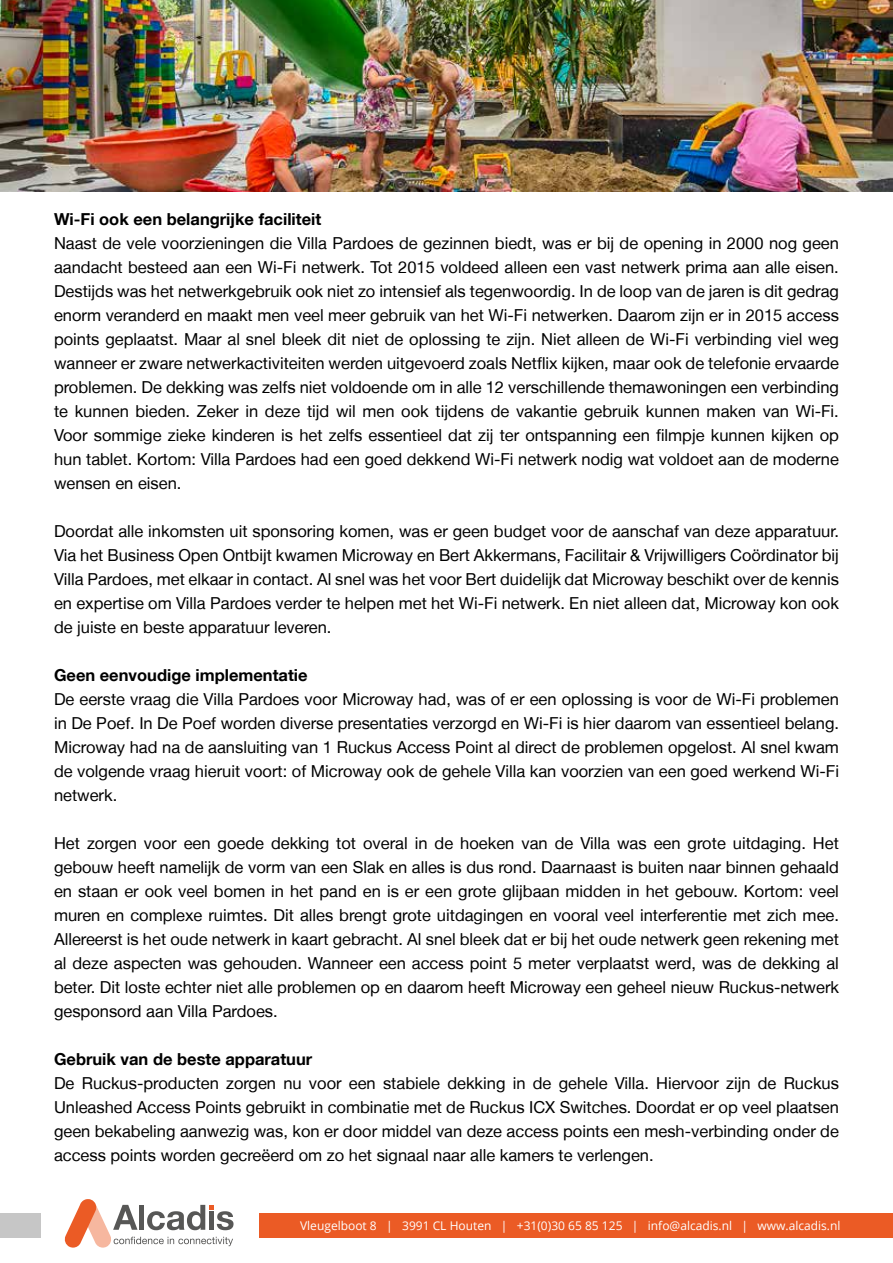
<style>
.page{position:relative;width:893px;height:1263px;background:#fff}
.page>*{position:absolute;margin:0;border:0;box-sizing:border-box;transform-origin:0 0}
.t1{font:16.5px/24px "Helvetica Neue LT";color:#000;text-align:justify}
.t2{font:700 16.5px "Helvetica Neue LT";color:#000}
.t3{font:12px "Open Sans";color:#fff}
</style>
<div class="page">
<div style="left:259px;top:1214px;width:634px;height:24px;background:#eb5b25"></div>
<svg style="left:64px;top:1199px;width:170px;height:48px"></svg>
<div style="left:0;top:1214px;width:40px;height:24px;background:#c6c6c6"></div>
<img style="left:0;top:0;width:893px;height:191px">
<p class="t2" style="left:54px;top:209px;width:269px">Wi-Fi ook een belangrijke faciliteit</p>
<p class="t1" style="left:54px;top:231px;width:786px">Naast de vele voorzieningen die Villa Pardoes de gezinnen biedt, was er bij de opening in 2000 nog geen aandacht besteed aan een Wi-Fi netwerk. Tot 2015 voldeed alleen een vast netwerk prima aan alle eisen.<br>Destijds was het netwerkgebruik ook niet zo intensief als tegenwoordig. In de loop van de jaren is dit gedrag enorm veranderd en maakt men veel meer gebruik van het Wi-Fi netwerken. Daarom zijn er in 2015 access points geplaatst. Maar al snel bleek dit niet de oplossing te zijn. Niet alleen de Wi-Fi verbinding viel weg wanneer er zware netwerkactiviteiten werden uitgevoerd zoals Netflix kijken, maar ook de telefonie ervaarde problemen. De dekking was zelfs niet voldoende om in alle 12 verschillende themawoningen een verbinding te kunnen bieden. Zeker in deze tijd wil men ook tijdens de vakantie gebruik kunnen maken van Wi-Fi.<br>Voor sommige zieke kinderen is het zelfs essentieel dat zij ter ontspanning een filmpje kunnen kijken op hun tablet. Kortom: Villa Pardoes had een goed dekkend Wi-Fi netwerk nodig wat voldoet aan de moderne wensen en eisen.</p>
<p class="t1" style="left:54px;top:519px;width:786px">Doordat alle inkomsten uit sponsoring komen, was er geen budget voor de aanschaf van deze apparatuur.<br>Via het Business Open Ontbijt kwamen Microway en Bert Akkermans, Facilitair &amp; Vrijwilligers Coördinator bij Villa Pardoes, met elkaar in contact. Al snel was het voor Bert duidelijk dat Microway beschikt over de kennis en expertise om Villa Pardoes verder te helpen met het Wi-Fi netwerk. En niet alleen dat, Microway kon ook de juiste en beste apparatuur leveren.</p>
<p class="t2" style="left:54px;top:665px;width:255px">Geen eenvoudige implementatie</p>
<p class="t1" style="left:54px;top:687px;width:787px">De eerste vraag die Villa Pardoes voor Microway had, was of er een oplossing is voor de Wi-Fi problemen in De Poef. In De Poef worden diverse presentaties verzorgd en Wi-Fi is hier daarom van essentieel belang.<br>Microway had na de aansluiting van 1 Ruckus Access Point al direct de problemen opgelost. Al snel kwam de volgende vraag hieruit voort: of Microway ook de gehele Villa kan voorzien van een goed werkend Wi-Fi netwerk.</p>
<p class="t1" style="left:54px;top:831px;width:787px">Het zorgen voor een goede dekking tot overal in de hoeken van de Villa was een grote uitdaging. Het gebouw heeft namelijk de vorm van een Slak en alles is dus rond. Daarnaast is buiten naar binnen gehaald en staan er ook veel bomen in het pand en is er een grote glijbaan midden in het gebouw. Kortom: veel muren en complexe ruimtes. Dit alles brengt grote uitdagingen en vooral veel interferentie met zich mee.<br>Allereerst is het oude netwerk in kaart gebracht. Al snel bleek dat er bij het oude netwerk geen rekening met al deze aspecten was gehouden. Wanneer een access point 5 meter verplaatst werd, was de dekking al beter. Dit loste echter niet alle problemen op en daarom heeft Microway een geheel nieuw Ruckus-netwerk gesponsord aan Villa Pardoes.</p>
<p class="t2" style="left:54px;top:1049px;width:260px">Gebruik van de beste apparatuur</p>
<p class="t1" style="left:54px;top:1071px;width:786px">De Ruckus-producten zorgen nu voor een stabiele dekking in de gehele Villa. Hiervoor zijn de Ruckus Unleashed Access Points gebruikt in combinatie met de Ruckus ICX Switches. Doordat er op veel plaatsen geen bekabeling aanwezig was, kon er door middel van deze access points een mesh-verbinding onder de access points worden gecreëerd om zo het signaal naar alle kamers te verlengen.</p>
<p class="t3" style="left:300px;top:1217px;width:542px">Vleugelboot 8 | 3991 CL Houten | +31(0)30 65 85 125 | info@alcadis.nl | www.alcadis.nl</p>
</div>
